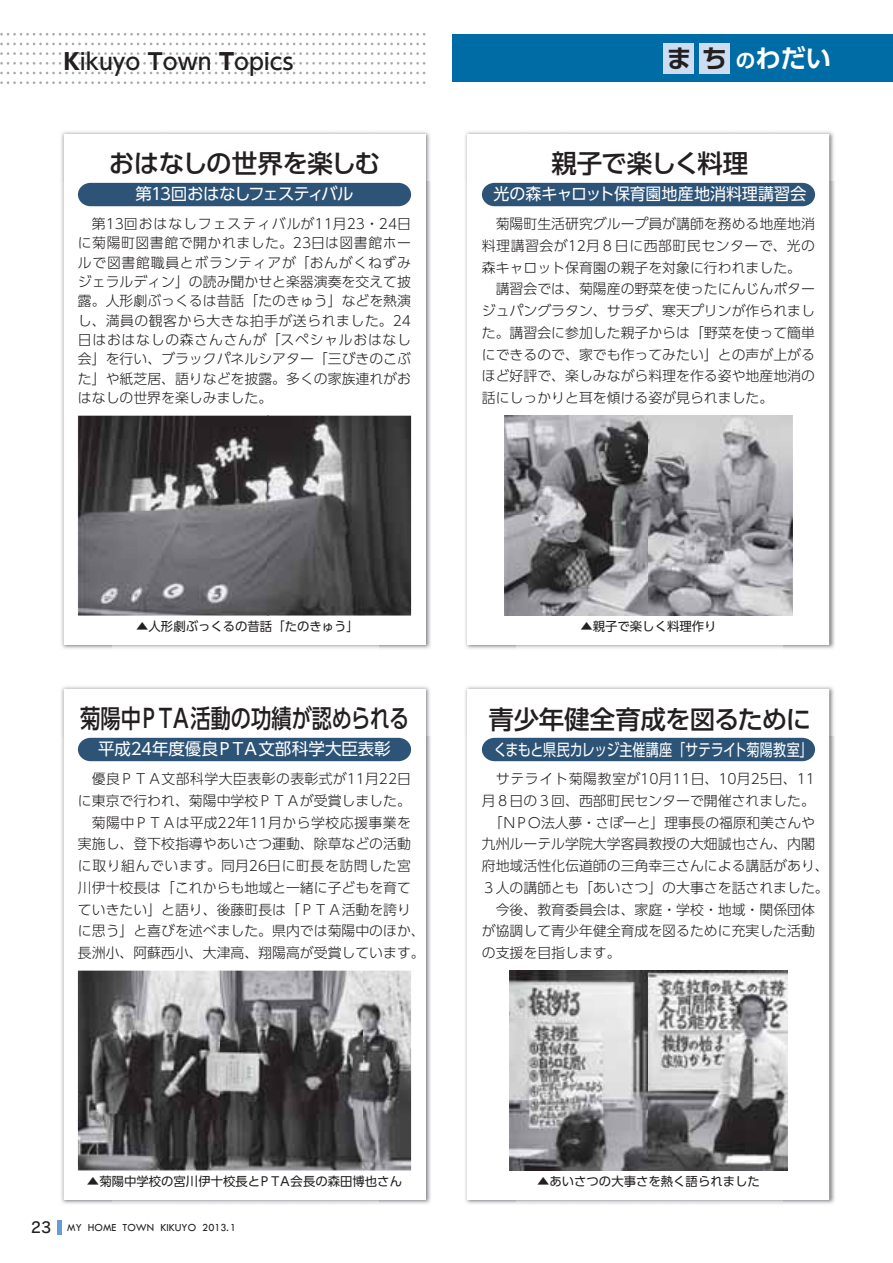
<style>
.page{position:relative;width:893px;height:1263px;background:#fff}
.page>*{position:absolute;margin:0;border:0;box-sizing:border-box;transform-origin:0 0}
.t1{font:25.5px "UD Shin Go Pro Medium 90 msp RKSJ H";letter-spacing:-.02em;color:#231f20}
.t2{font:25.5px "UD Shin Go Pro Medium 90 msp RKSJ H";letter-spacing:-.02em;color:#231f20;scale:.79 1}
.t3{font:25.5px "UD Shin Go Pro Medium 90 msp RKSJ H";letter-spacing:-.05em;color:#231f20}
.t4{font:25.5px "UD Shin Go Pro De Bold 90 msp RKSJ H";color:#fff}
.t5{font:22.35px "UD Shin Go Pro Medium 90 msp RKSJ H";color:#231f20}
.t6{font:16.5px "UD Shin Go Pro Regular 90 msp RKSJ H";letter-spacing:-.02em;color:#fff;scale:.79 1}
.t7{font:16.5px "UD Shin Go Pro Regular 90 msp RKSJ H";color:#fff}
.t8{font:16.5px "UD Shin Go Pro Regular 90 msp RKSJ H";letter-spacing:-.02em;color:#fff}
.t9{font:16.5px "UD Shin Go Pro Regular 90 msp RKSJ H";letter-spacing:-.065em;color:#fff}
.t10{font:13.8px/21.8px "UD Shin Go Pro Light 90 msp RKSJ H";color:#231f20}
.t11{font:12.3px "UD Shin Go Pro Regular 90 msp RKSJ H";color:#231f20}
.t12{font:11.25px "Tw Cen";color:#231f20}
.s1{font-family:"UD Shin Go Pro Bold 90 msp RKSJ H"}
.s2{font-family:"UD Shin Go Pro De Bold 90 msp RKSJ H"}
.s3{color:#231f20}
.s4{font-size:19.5px}
.s5{font-family:"Rodin Pro DB 90 msp RKSJ H";font-size:14.85px}
</style>
<div class="page">
<img style="left:465px;top:131px;width:369px;height:50px">
<img style="left:465px;top:181px;width:51px;height:468px">
<img style="left:783px;top:181px;width:52px;height:468px">
<div style="left:468px;top:134px;width:361px;height:510px;background:#fff"></div>
<img style="left:61px;top:131px;width:369px;height:50px">
<img style="left:61px;top:181px;width:51px;height:468px">
<img style="left:379px;top:181px;width:52px;height:468px">
<div style="left:64px;top:134px;width:361px;height:510px;background:#fff"></div>
<img style="left:61px;top:686px;width:369px;height:50px">
<img style="left:61px;top:736px;width:51px;height:468px">
<img style="left:379px;top:736px;width:52px;height:468px">
<div style="left:64px;top:689px;width:361px;height:510px;background:#fff"></div>
<img style="left:465px;top:686px;width:369px;height:50px">
<img style="left:465px;top:736px;width:51px;height:468px">
<img style="left:783px;top:736px;width:52px;height:468px">
<div style="left:468px;top:689px;width:361px;height:510px;background:#fff"></div>
<div style="left:482px;top:183px;width:333px;height:23px;background:#2d5477"></div>
<img style="left:504px;top:416px;width:288px;height:199px">
<img style="left:78px;top:416px;width:333px;height:199px">
<div style="left:78px;top:183px;width:333px;height:23px;background:#2d5477"></div>
<div style="left:482px;top:738px;width:333px;height:23px;background:#2d5477"></div>
<div style="left:78px;top:738px;width:333px;height:23px;background:#2d5477"></div>
<img style="left:509px;top:971px;width:279px;height:199px">
<img style="left:78px;top:971px;width:333px;height:199px">
<div style="left:453px;top:35px;width:440px;height:47px;background:#006ca6"></div>
<svg style="left:0;top:33px;width:425px;height:3px"></svg>
<svg style="left:0;top:43px;width:425px;height:2px"></svg>
<svg style="left:0;top:52px;width:425px;height:3px"></svg>
<svg style="left:0;top:62px;width:425px;height:3px"></svg>
<svg style="left:0;top:72px;width:425px;height:2px"></svg>
<svg style="left:0;top:81px;width:425px;height:3px"></svg>
<div style="left:663px;top:43px;width:31px;height:31px;background:#cedcf1"></div>
<div style="left:699px;top:43px;width:31px;height:31px;background:#cedcf1"></div>
<hr style="left:57px;top:1220px;width:4px;height:15px;background:#659dd4">
<p class="t5" style="left:64px;top:53px;width:231px"><span class="s1">K</span>ikuyo <span class="s2">T</span>own <span class="s1">T</span>opics</p>
<p class="t1" style="left:109px;top:154px;width:273px">おはなしの世界を楽しむ</p>
<p class="t9" style="left:135px;top:188px;width:220px">第13回おはなしフェスティバル</p>
<p class="t10" style="left:78px;top:216px;width:335px;line-height:19.4px;text-align:justify">　第13回おはなしフェスティバルが11月23・24日に菊陽町図書館で開かれました。23日は図書館ホールで図書館職員とボランティアが「おんがくねずみジェラルディン」の読み聞かせと楽器演奏を交えて披露。人形劇ぶっくるは昔話「たのきゅう」などを熱演し、満員の観客から大きな拍手が送られました。24日はおはなしの森さんさんが「スペシャルおはなし会」を行い、ブラックパネルシアター「三びきのこぶた」や紙芝居、語りなどを披露。多くの家族連れがおはなしの世界を楽しみました。</p>
<p class="t4" style="left:666px;top:49px;width:166px"><span class="s3">ま ち</span><span class="s4">の</span>わだい</p>
<p class="t3" style="left:552px;top:154px;width:198px">親子で楽しく料理</p>
<p class="t7" style="left:494px;top:188px;width:314px">光の森キャロット保育園地産地消料理講習会</p>
<p class="t10" style="left:482px;top:215px;width:335px">　菊陽町生活研究グループ員が講師を務める地産地消料理講習会が12月８日に西部町民センターで、光の森キャロット保育園の親子を対象に行われました。　講習会では、菊陽産の野菜を使ったにんじんポタージュパングラタン、サラダ、寒天プリンが作られました。講習会に参加した親子からは「野菜を使って簡単にできるので、家でも作ってみたい」との声が上がるほど好評で、楽しみながら料理を作る姿や地産地消の話にしっかりと耳を傾ける姿が見られました。</p>
<p class="t11" style="left:136px;top:622px;width:224px">▲人形劇ぶっくるの昔話「たのきゅう」</p>
<p class="t11" style="left:580px;top:622px;width:138px">▲親子で楽しく料理作り</p>
<p class="t2" style="left:80px;top:709px;width:418px">菊陽中ＰＴＡ活動の功績が認められる</p>
<p class="t8" style="left:98px;top:743px;width:294px">平成24年度優良ＰＴＡ文部科学大臣表彰</p>
<p class="t10" style="left:78px;top:770px;width:348px">　優良ＰＴＡ文部科学大臣表彰の表彰式が11月22日に東京で行われ、菊陽中学校ＰＴＡが受賞しました。　菊陽中ＰＴＡは平成22年11月から学校応援事業を実施し、登下校指導やあいさつ運動、除草などの活動に取り組んでいます。同月26日に町長を訪問した宮川伊十校長は「これからも地域と一緒に子どもを育てていきたい」と語り、後藤町長は「ＰＴＡ活動を誇りに思う」と喜びを述べました。県内では菊陽中のほか、長洲小、阿蘇西小、大津高、翔陽高が受賞しています。</p>
<p class="t1" style="left:488px;top:709px;width:324px">青少年健全育成を図るために</p>
<p class="t6" style="left:494px;top:743px;width:405px">くまもと県民カレッジ主催講座「サテライト菊陽教室」</p>
<p class="t10" style="left:482px;top:770px;width:335px">　サテライト菊陽教室が10月11日、10月25日、11</p>
<p class="t10" style="left:482px;top:791px;width:335px">月８日の３回、西部町民センターで開催されました。</p>
<p class="t10" style="left:489px;top:813px;width:328px">「ＮＰＯ法人夢・さぽーと」理事長の福原和美さんや</p>
<p class="t10" style="left:482px;top:835px;width:335px">九州ルーテル学院大学客員教授の大畑誠也さん、内閣</p>
<p class="t10" style="left:482px;top:857px;width:348px">府地域活性化伝道師の三角幸三さんによる講話があり、</p>
<p class="t10" style="left:482px;top:879px;width:348px">３人の講師とも「あいさつ」の大事さを話されました。</p>
<p class="t10" style="left:482px;top:900px;width:335px">　今後、教育委員会は、家庭・学校・地域・関係団体</p>
<p class="t10" style="left:482px;top:922px;width:335px">が協調して青少年健全育成を図るために充実した活動</p>
<p class="t10" style="left:482px;top:944px;width:140px">の支援を目指します。</p>
<p class="t11" style="left:87px;top:1177px;width:317px">▲菊陽中学校の宮川伊十校長とＰＴＡ会長の森田博也さん</p>
<p class="t12" style="left:31px;top:1221px;width:207px"><span class="s5">23</span> MY HOME TOWN KIKUYO 2013.1</p>
<p class="t11" style="left:537px;top:1177px;width:224px">▲あいさつの大事さを熱く語られました</p>
</div>
